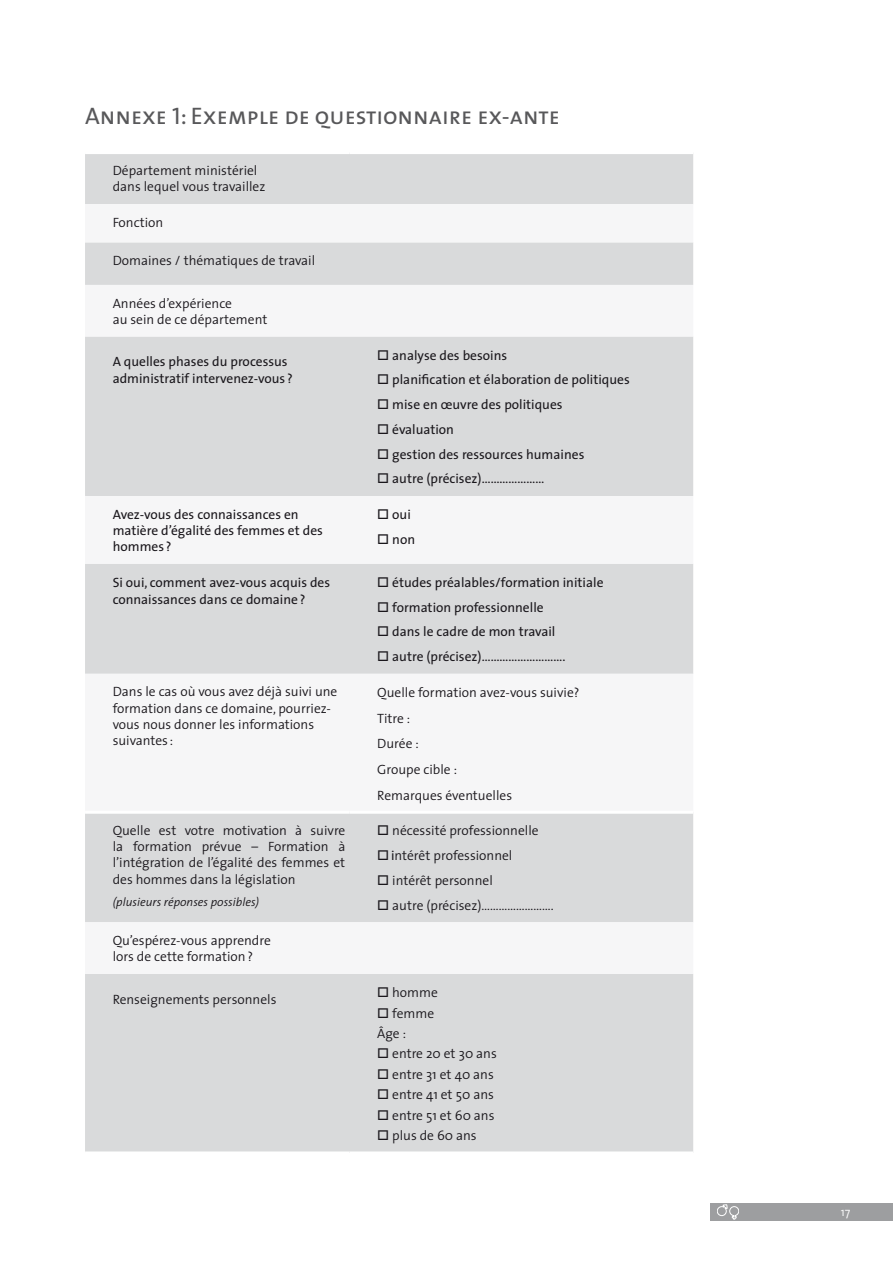
<style>
.page{position:relative;width:893px;height:1263px;background:#fff}
.page>*{position:absolute;margin:0;border:0;box-sizing:border-box;transform-origin:0 0}
.t1{font:24px "The Sans Caps";color:#58585a}
.t2{font:300 13.5px/16.2px "The Sans";color:#1a171c}
.t3{font:13.5px/17px "The Sans";color:#1a171c}
.t4{font:italic 300 12px "The Sans";color:#1a171c}
.t5{font:300 12px "The Sans";color:#fff}
.s1{font-weight:400}
</style>
<div class="page">
<div style="left:711px;top:1203px;width:182px;height:17px;background:#9d9ea0"></div>
<svg style="left:717px;top:1205px;width:22px;height:14px"></svg>
<div style="left:85px;top:154px;width:608px;height:997px;background:#d9dadb"></div>
<svg style="left:85px;top:204px;width:608px;height:770px;fill:#d9dadb"></svg>
<hr style="left:85px;top:811px;width:265px;height:3px;background:#fff">
<hr style="left:350px;top:811px;width:343px;height:3px;background:#fff">
<svg style="left:389px;top:860px;width:14px;height:1px"></svg>
<h1 class="t1" style="left:85px;top:96px;width:476px">Annexe 1: Exemple de questionnaire ex-ante</h1>
<p class="t2" style="left:113px;top:162px;width:154px">Département ministériel dans lequel vous travaillez</p>
<p class="t2" style="left:113px;top:214px;width:52px">Fonction</p>
<p class="t2" style="left:113px;top:252px;width:204px">Domaines / thématiques de travail</p>
<p class="t2" style="left:113px;top:294px;width:156px">Années d’expérience<br>au sein de ce département</p>
<p class="t3" style="left:113px;top:352px;width:182px">A quelles phases du processus administratif intervenez-vous ?</p>
<p class="t3" style="left:377px;top:346px;width:131px">□ analyse des besoins</p>
<p class="t3" style="left:377px;top:371px;width:254px">□ planification et élaboration de politiques</p>
<p class="t3" style="left:377px;top:396px;width:187px">□ mise en œuvre des politiques</p>
<p class="t3" style="left:377px;top:420px;width:78px">□ évaluation</p>
<p class="t3" style="left:377px;top:445px;width:209px">□ gestion des ressources humaines</p>
<p class="t3" style="left:377px;top:470px;width:169px">□ autre (précisez)…………………</p>
<p class="t3" style="left:113px;top:505px;width:212px;line-height:16.2px">Avez-vous des connaissances en matière d’égalité des femmes et des hommes ?</p>
<p class="t3" style="left:377px;top:506px;width:35px">□ oui</p>
<p class="t3" style="left:377px;top:530px;width:39px">□ non</p>
<p class="t3" style="left:113px;top:573px;width:219px">Si oui, comment avez-vous acquis des connaissances dans ce domaine?</p>
<p class="t3" style="left:377px;top:573px;width:228px">□ études préalables/formation initiale</p>
<p class="t3" style="left:377px;top:598px;width:168px">□ formation professionnelle</p>
<p class="t3" style="left:377px;top:623px;width:180px">□ dans le cadre de mon travail</p>
<p class="t3" style="left:377px;top:648px;width:190px">□ autre (précisez)……………………….</p>
<p class="t2" style="left:113px;top:683px;width:226px">Dans le cas où vous avez déjà suivi une formation dans ce domaine, pourriez&shy;vous nous donner les informations suivantes :</p>
<p class="t2" style="left:377px;top:680px;width:204px;line-height:25.5px">Quelle formation avez-vous suivie?<br>Titre :<br>Durée :<br>Groupe cible :<br>Remarques éventuelles</p>
<p class="t2" style="left:113px;top:822px;width:234px;text-align:justify">Quelle est votre motivation à suivre la formation prévue – Formation à l’intégration de l’égalité des femmes et des hommes dans la législation</p>
<p class="t4" style="left:113px;top:892px;width:148px">(plusieurs réponses possibles)</p>
<p class="t2" style="left:377px;top:822px;width:163px">□ nécessité professionnelle</p>
<p class="t2" style="left:377px;top:847px;width:137px">□<span class="s1">i</span>ntérêt professionnel</p>
<p class="t2" style="left:377px;top:872px;width:117px">□ intérêt personnel</p>
<p class="t2" style="left:377px;top:896px;width:178px">□ autre (précisez)…………………….</p>
<p class="t2" style="left:113px;top:932px;width:160px">Qu’espérez-vous apprendre lors de cette formation?</p>
<p class="t2" style="left:113px;top:990px;width:165px">Renseignements personnels</p>
<p class="t2" style="left:377px;top:984px;width:62px">□ omme</p>
<p class="t2" style="left:377px;top:1002px;width:58px;line-height:20.4px">□ femme<br>Âge :</p>
<p class="t2" style="left:377px;top:1045px;width:121px">□ entre 20 et 30 ans</p>
<p class="t2" style="left:377px;top:1066px;width:118px">□ entre 31 et 40 ans</p>
<p class="t2" style="left:377px;top:1086px;width:118px">□ entre 41 et 50 ans</p>
<p class="t2" style="left:377px;top:1107px;width:119px">□ entre 51 et 60 ans</p>
<p class="t2" style="left:377px;top:1127px;width:101px">□ plus de 60 ans</p>
<p class="t5" style="left:841px;top:1202px;width:11px">17</p>
</div>
